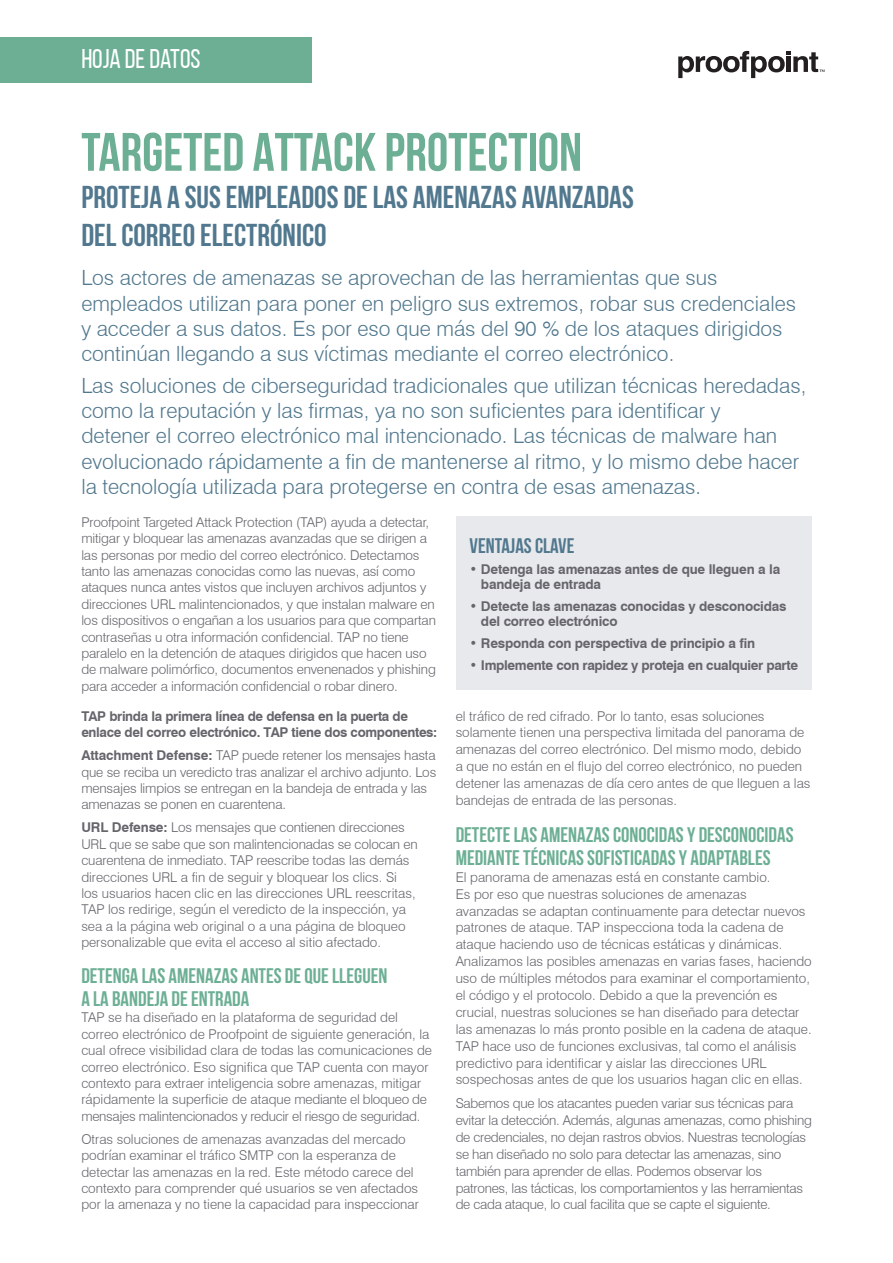
<style>
.page{position:relative;width:893px;height:1263px;background:#fff}
.page>*{position:absolute;margin:0;border:0;box-sizing:border-box;transform-origin:0 0}
.t1{font:700 54px "Bebas Neue";color:#6caf94}
.t2{font:700 31.5px/37.5px "Bebas Neue";color:#51788e}
.t3{font:27px "Bebas Neue";letter-spacing:-.005em;color:#fff}
.t4{font:300 21px/25.2px "Swiss 721 BT";color:#51788e}
.t5{font:700 21px/22.6px "Bebas Neue";color:#6caf94}
.t6{font:700 21px "Bebas Neue";color:#51788e}
.t7{font:300 13.5px/16.4px "Swiss 721 BT";color:#66656c}
.t8{font:300 13.5px/17px "Swiss 721 BT";letter-spacing:-.02em;color:#66656c}
.t9{font:700 13.5px/15px "Swiss 721 BT";letter-spacing:-.015em;color:#66656c}
.s1{font-weight:700}
</style>
<div class="page">
<div style="left:0;top:37px;width:311px;height:46px;background:#6caf94"></div>
<svg style="left:678px;top:51px;width:146px;height:27px"></svg>
<div style="left:456px;top:517px;width:356px;height:173px;background:#e7e9ec"></div>
<h3 class="t3" style="left:81px;top:45px;width:121px">HOJA DE DATOS</h3>
<h1 class="t1" style="left:81px;top:122px;width:502px">TARGETED ATTACK PROTECTION</h1>
<h2 class="t2" style="left:81px;top:178px;width:554px">PROTEJA A SUS EMPLEADOS DE LAS AMENAZAS AVANZADAS<br>DEL CORREO ELECTRÓNICO</h2>
<p class="t4" style="left:81px;top:265px;width:716px">Los actores de amenazas se aprovechan de las herramientas que sus empleados utilizan para poner en peligro sus extremos, robar sus credenciales y acceder a sus datos. Es por eso que más del 90 % de los ataques dirigidos continúan llegando a sus víctimas mediante el correo electrónico.</p>
<p class="t4" style="left:81px;top:373px;width:726px">Las soluciones de ciberseguridad tradicionales que utilizan técnicas heredadas, como la reputación y las firmas, ya no son suficientes para identificar y<br>detener el correo electrónico mal intencionado. Las técnicas de malware han evolucionado rápidamente a fin de mantenerse al ritmo, y lo mismo debe hacer la tecnología utilizada para protegerse en contra de esas amenazas.</p>
<h3 class="t6" style="left:470px;top:534px;width:106px">VENTAJAS CLAVE</h3>
<p class="t9" style="left:481px;top:562px;width:301px;text-indent:-11px">• Detenga las amenazas antes de que lleguen a la bandeja de entrada</p>
<p class="t9" style="left:481px;top:599px;width:307px;text-indent:-11px">• Detecte las amenazas conocidas y desconocidas del correo electrónico</p>
<p class="t9" style="left:470px;top:635px;width:287px">• Responda con perspectiva de principio a fin</p>
<p class="t9" style="left:470px;top:657px;width:330px">• Implemente con rapidez y proteja en cualquier parte</p>
<p class="t7" style="left:81px;top:514px;width:356px">Proofpoint Targeted Attack Protection (TAP) ayuda a detectar, mitigar y bloquear las amenazas avanzadas que se dirigen a las personas por medio del correo electrónico. Detectamos tanto las amenazas conocidas como las nuevas, así como ataques nunca antes vistos que incluyen archivos adjuntos y direcciones URL malintencionados, y que instalan malware en los dispositivos o engañan a los usuarios para que compartan contraseñas u otra información confidencial. TAP no tiene paralelo en la detención de ataques dirigidos que hacen uso de malware polimórfico, documentos envenenados y phishing para acceder a información confidencial o robar dinero.</p>
<p class="t9" style="left:81px;top:707px;width:357px;line-height:16.4px">TAP brinda la primera línea de defensa en la puerta de enlace del correo electrónico. TAP tiene dos componentes:</p>
<p class="t7" style="left:81px;top:747px;width:356px"><span class="s1">Attachment Defense:</span> TAP puede retener los mensajes hasta que se reciba un veredicto tras analizar el archivo adjunto. Los mensajes limpios se entregan en la bandeja de entrada y las amenazas se ponen en cuarentena.</p>
<p class="t7" style="left:81px;top:819px;width:338px"><span class="s1">URL Defense:</span> Los mensajes que contienen direcciones URL que se sabe que son malintencionadas se colocan en cuarentena de inmediato. TAP reescribe todas las demás direcciones URL a fin de seguir y bloquear los clics. Si<br>los usuarios hacen clic en las direcciones URL reescritas, TAP los redirige, según el veredicto de la inspección, ya sea a la página web original o a una página de bloqueo personalizable que evita el acceso al sitio afectado.</p>
<h3 class="t5" style="left:81px;top:964px;width:308px">DETENGA LAS AMENAZAS ANTES DE QUE LLEGUEN<br>A LA BANDEJA DE ENTRADA</h3>
<p class="t7" style="left:81px;top:1009px;width:352px">TAP se ha diseñado en la plataforma de seguridad del correo electrónico de Proofpoint de siguiente generación, la cual ofrece visibilidad clara de todas las comunicaciones de correo electrónico. Eso significa que TAP cuenta con mayor contexto para extraer inteligencia sobre amenazas, mitigar rápidamente la superficie de ataque mediante el bloqueo de mensajes malintencionados y reducir el riesgo de seguridad.</p>
<p class="t7" style="left:81px;top:1131px;width:339px">Otras soluciones de amenazas avanzadas del mercado podrían examinar el tráfico SMTP con la esperanza de detectar las amenazas en la red. Este método carece del contexto para comprender qué usuarios se ven afectados por la amenaza y no tiene la capacidad para inspeccionar</p>
<p class="t7" style="left:456px;top:707px;width:356px;line-height:17px">el tráfico de red cifrado. Por lo tanto, esas soluciones solamente tienen una perspectiva limitada del panorama de amenazas del correo electrónico. Del mismo modo, debido a que no están en el flujo del correo electrónico, no pueden detener las amenazas de día cero antes de que lleguen a las bandejas de entrada de las personas.</p>
<h3 class="t5" style="left:456px;top:823px;width:339px;line-height:23.2px">DETECTE LAS AMENAZAS CONOCIDAS Y DESCONOCIDAS<br>MEDIANTE TÉCNICAS SOFISTICADAS Y ADAPTABLES</h3>
<p class="t7" style="left:456px;top:868px;width:358px;line-height:17px">El panorama de amenazas está en constante cambio.<br>Es por eso que nuestras soluciones de amenazas avanzadas se adaptan continuamente para detectar nuevos patrones de ataque. TAP inspecciona toda la cadena de ataque haciendo uso de técnicas estáticas y dinámicas.<br>Analizamos las posibles amenazas en varias fases, haciendo uso de múltiples métodos para examinar el comportamiento, el código y el protocolo. Debido a que la prevención es crucial, nuestras soluciones se han diseñado para detectar las amenazas lo más pronto posible en la cadena de ataque.<br>TAP hace uso de funciones exclusivas, tal como el análisis predictivo para identificar y aislar las direcciones URL sospechosas antes de que los usuarios hagan clic en ellas.</p>
<p class="t8" style="left:456px;top:1095px;width:358px">Sabemos que los atacantes pueden variar sus técnicas para evitar la detección. Además, algunas amenazas, como phishing de credenciales, no dejan rastros obvios. Nuestras tecnologías se han diseñado no solo para detectar las amenazas, sino también para aprender de ellas. Podemos observar los patrones, las tácticas, los comportamientos y las herramientas de cada ataque, lo cual facilita que se capte el siguiente.</p>
</div>
